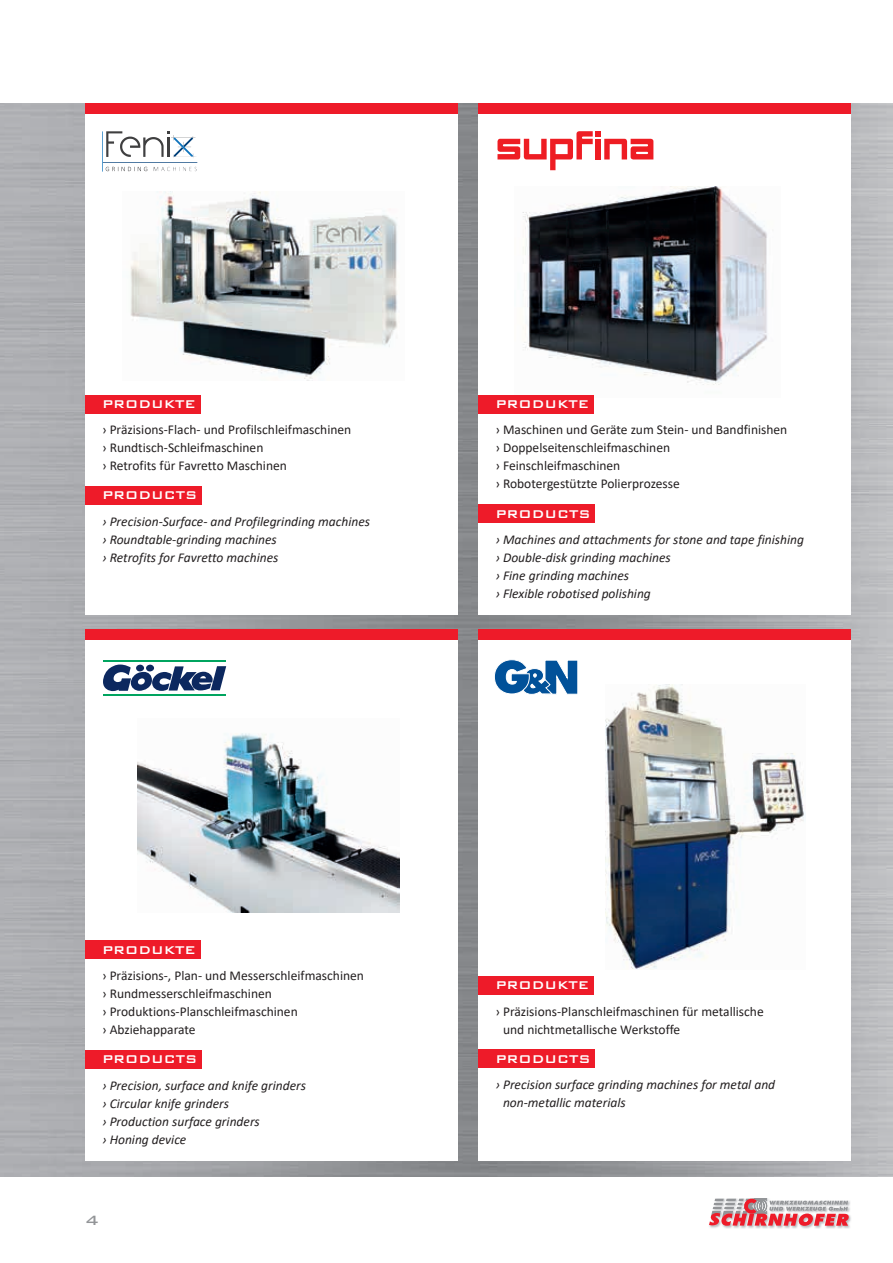
<style>
.page{position:relative;width:893px;height:1263px;background:#fff}
.page>*{position:absolute;margin:0;border:0;box-sizing:border-box;transform-origin:0 0}
.t1{font:500 18px "Bank Gothic BT";color:#939598}
.t2{font:500 15px "Bank Gothic BT";color:#fff}
.t3{font:13.5px/18px "Calibri";color:#231f20}
.t4{font:italic 13.5px/18px "Calibri";color:#231f20}
</style>
<div class="page">
<img style="left:0;top:104px;width:893px;height:1072px">
<div style="left:85px;top:104px;width:372px;height:511px;background:#fff"></div>
<div style="left:478px;top:104px;width:372px;height:511px;background:#fff"></div>
<div style="left:85px;top:632px;width:372px;height:529px;background:#fff"></div>
<div style="left:478px;top:632px;width:372px;height:529px;background:#fff"></div>
<img style="left:709px;top:1201px;width:142px;height:28px">
<svg style="left:709px;top:1198px;width:140px;height:28px;background:#d6969c"></svg>
<img style="left:522px;top:186px;width:246px;height:211px">
<div style="left:478px;top:505px;width:117px;height:18px;background:#ee1b29"></div>
<div style="left:478px;top:395px;width:115px;height:18px;background:#ee1b29"></div>
<svg style="left:497px;top:131px;width:156px;height:39px"></svg>
<img style="left:606px;top:684px;width:199px;height:286px">
<img style="left:130px;top:192px;width:268px;height:189px">
<svg style="left:102px;top:131px;width:94px;height:41px"></svg>
<div style="left:85px;top:487px;width:117px;height:18px;background:#ee1b29"></div>
<div style="left:85px;top:395px;width:115px;height:18px;background:#ee1b29"></div>
<div style="left:478px;top:1050px;width:117px;height:18px;background:#ee1b29"></div>
<div style="left:478px;top:976px;width:115px;height:18px;background:#ee1b29"></div>
<svg style="left:494px;top:659px;width:83px;height:36px"></svg>
<img style="left:138px;top:733px;width:262px;height:179px">
<div style="left:85px;top:941px;width:115px;height:18px;background:#ee1b29"></div>
<div style="left:85px;top:1050px;width:117px;height:18px;background:#ee1b29"></div>
<svg style="left:103px;top:664px;width:123px;height:27px"></svg>
<hr style="left:103px;top:660px;width:122px;height:2px;background:#00a45f">
<hr style="left:104px;top:695px;width:122px;height:1px;background:#00a45f">
<div style="left:85px;top:104px;width:372px;height:10px;background:#ee1b29"></div>
<div style="left:85px;top:629px;width:372px;height:11px;background:#ee1b29"></div>
<div style="left:478px;top:104px;width:372px;height:10px;background:#ee1b29"></div>
<div style="left:478px;top:629px;width:372px;height:11px;background:#ee1b29"></div>
<img style="left:161px;top:153px;width:36px;height:18px">
<p class="t2" style="left:102px;top:396px;width:95px">PRODUKTE</p>
<p class="t3" style="left:102px;top:421px;width:251px">› Präzisions-Flach- und Profilschleifmaschinen › Rundtisch-Schleifmaschinen<br>› Retrofits für Favretto Maschinen</p>
<p class="t2" style="left:102px;top:487px;width:97px">PRODUCTS</p>
<p class="t4" style="left:102px;top:512px;width:270px">› Precision-Surface- and Profilegrinding machines › Roundtable-grinding machines<br>› Retrofits for Favretto machines</p>
<p class="t2" style="left:495px;top:396px;width:95px">PRODUKTE</p>
<p class="t3" style="left:495px;top:421px;width:293px">› Maschinen und Geräte zum Stein- und Bandfinishen › Doppelseitenschleifmaschinen<br>› Feinschleifmaschinen<br>› Robotergestützte Polierprozesse</p>
<p class="t2" style="left:495px;top:505px;width:97px">PRODUCTS</p>
<p class="t4" style="left:495px;top:530px;width:310px">› Machines and attachments for stone and tape finishing › Double-disk grinding machines<br>› Fine grinding machines<br>› Flexible robotised polishing</p>
<p class="t2" style="left:102px;top:941px;width:95px">PRODUKTE</p>
<p class="t3" style="left:102px;top:966px;width:263px">› Präzisions-, Plan- und Messerschleifmaschinen › Rundmesserschleifmaschinen<br>› Produktions-Planschleifmaschinen<br>› Abziehapparate</p>
<p class="t2" style="left:102px;top:1051px;width:97px">PRODUCTS</p>
<p class="t4" style="left:102px;top:1075px;width:206px">› Precision, surface and knife grinders › Circular knife grinders<br>› Production surface grinders<br>› Honing device</p>
<h1 class="t1" style="left:85px;top:1211px;width:15px">4</h1>
<p class="t2" style="left:495px;top:977px;width:95px">PRODUKTE</p>
<p class="t3" style="left:503px;top:1002px;width:262px;text-indent:-8px">› Präzisions-Planschleifmaschinen für metallische und nichtmetallische Werkstoffe</p>
<p class="t2" style="left:495px;top:1050px;width:97px">PRODUCTS</p>
<p class="t4" style="left:503px;top:1075px;width:274px;text-indent:-8px">› Precision surface grinding machines for metal and non-metallic materials</p>
</div>
